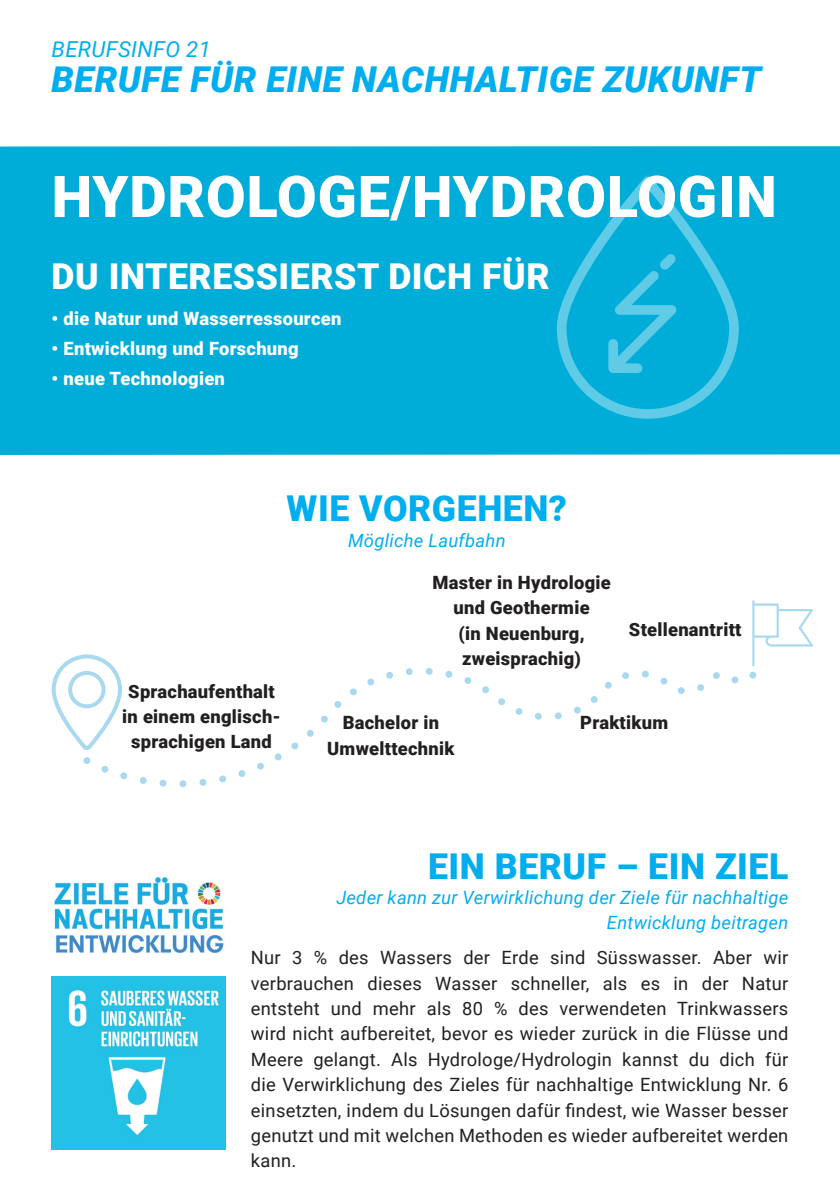
<style>
.page{position:relative;width:840px;height:1191px;background:#fff}
.page>*{position:absolute;margin:0;border:0;box-sizing:border-box;transform-origin:0 0}
.t1{font:900 57.6px "Roboto";letter-spacing:.015em;color:#fff}
.t2{font:italic 900 35.6px "Roboto";letter-spacing:.015em;color:#00aeef}
.t3{font:900 35.6px "Roboto";letter-spacing:.015em;color:#00aeef}
.t4{font:900 35.6px "Roboto";letter-spacing:.015em;color:#fff}
.t5{font:italic 22px "Roboto";letter-spacing:.015em;color:#00aeef}
.t6{font:18.2px/25.4px "Roboto";letter-spacing:.015em;color:#231f20;text-align:justify}
.t7{font:900 18.2px/25.4px "Roboto";letter-spacing:.015em;color:#231f20;text-align:center}
.t8{font:italic 18.2px/25.4px "Roboto";letter-spacing:.015em;color:#00aeef;text-align:right}
.t9{font:900 18.2px "Roboto";letter-spacing:.015em;color:#fff}
</style>
<div class="page">
<div style="left:0;top:146px;width:839px;height:309px;background:#00add9"></div>
<svg style="left:83px;top:668px;width:673px;height:119px"></svg>
<svg style="left:752px;top:600px;width:60px;height:66px"></svg>
<svg style="left:52px;top:654px;width:70px;height:96px"></svg>
<svg style="left:556px;top:176px;width:182px;height:243px"></svg>
<svg style="left:608px;top:254px;width:68px;height:119px"></svg>
<img style="left:52px;top:976px;width:173px;height:174px">
<img style="left:54px;top:877px;width:170px;height:76px">
<p class="t5" style="left:52px;top:33px;width:160px">BERUFSINFO 21</p>
<h2 class="t2" style="left:52px;top:54px;width:710px">BERUFE FÜR EINE NACHHALTIGE ZUKUNFT</h2>
<h1 class="t1" style="left:52px;top:156px;width:726px">HYDROLOGE/HYDROLOGIN</h1>
<h2 class="t4" style="left:52px;top:251px;width:499px">DU INTERESSIERST DICH FÜR</h2>
<p class="t9" style="left:52px;top:306px;width:291px">• die Natur und Wasserressourcen</p>
<p class="t9" style="left:52px;top:336px;width:248px">• Entwicklung und Forschung</p>
<p class="t9" style="left:52px;top:366px;width:175px">• neue Technologien</p>
<h2 class="t3" style="left:286px;top:483px;width:282px">WIE VORGEHEN?</h2>
<p class="t8" style="left:348px;top:527px;width:159px">Mögliche Laufbahn</p>
<p class="t7" style="left:432px;top:569px;width:180px">Master in Hydrologie und Geothermie<br>(in Neuenburg, zweisprachig)</p>
<p class="t7" style="left:628px;top:616px;width:114px">Stellenantritt</p>
<p class="t7" style="left:122px;top:677px;width:160px">Sprachaufenthalt in einem englisch&shy;sprachigen Land</p>
<p class="t7" style="left:327px;top:709px;width:129px">Bachelor in<br>Umwelttechnik</p>
<p class="t7" style="left:580px;top:709px;width:89px">Praktikum</p>
<h2 class="t3" style="left:428px;top:841px;width:361px">EIN BERUF – EIN ZIEL</h2>
<p class="t8" style="left:336px;top:884px;width:453px">Jeder kann zur Verwirklichung der Ziele für nachhaltige<br>Entwicklung beitragen</p>
<p class="t6" style="left:251px;top:944px;width:538px">Nur 3 % des Wassers der Erde sind Süsswasser. Aber wir verbrauchen dieses Wasser schneller, als es in der Natur entsteht und mehr als 80 % des verwendeten Trinkwassers wird nicht aufbereitet, bevor es wieder zurück in die Flüsse und Meere gelangt. Als Hydrologe/Hydrologin kannst du dich für die Verwirklichung des Zieles für nachhaltige Entwicklung Nr. 6 einsetzten, indem du Lösungen dafür findest, wie Wasser besser genutzt und mit welchen Methoden es wieder aufbereitet werden kann.</p>
</div>
